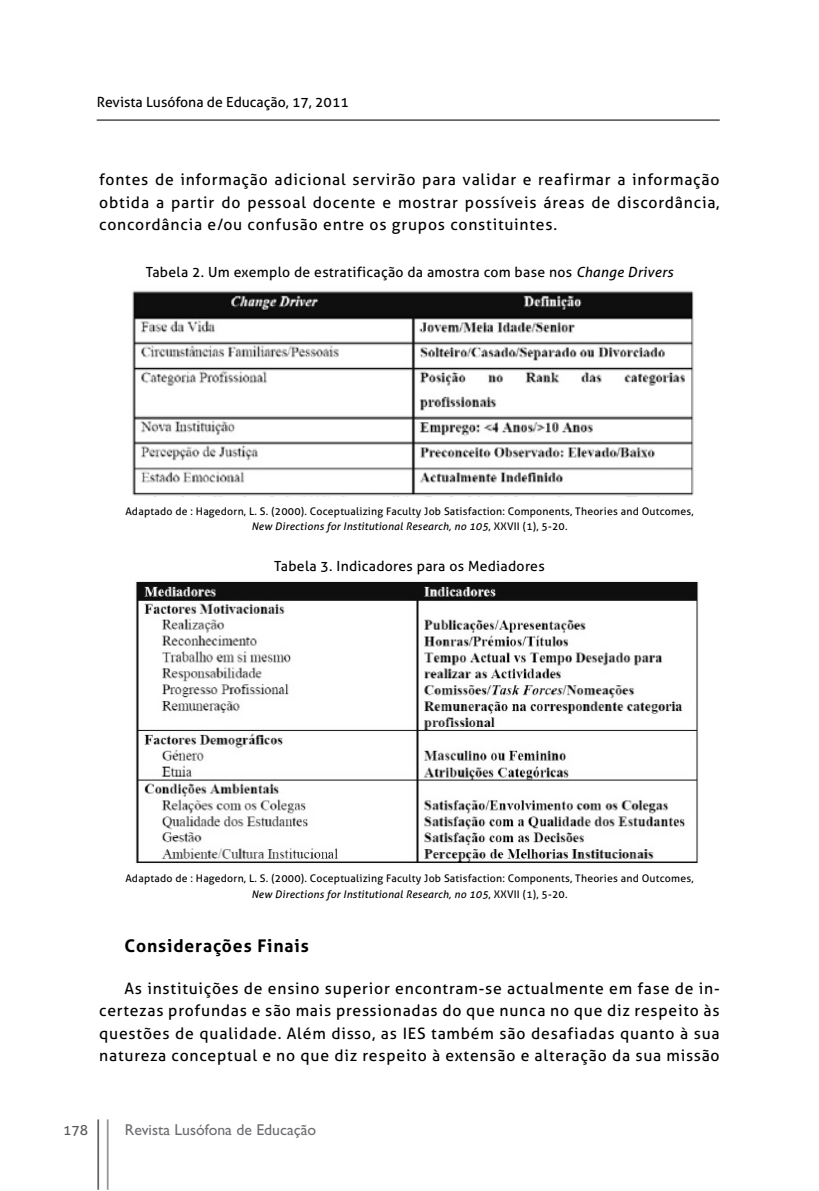
<style>
.page{position:relative;width:819px;height:1191px;background:#fff}
.page>*{position:absolute;margin:0;border:0;box-sizing:border-box;transform-origin:0 0}
.ponto{font:700 17.5px "Aller";letter-spacing:.05em;color:#000}
.texto{font:15.75px/22.2px "Aller";letter-spacing:.05em;color:#000;text-align:justify}
.t1{font:15.75px "Gill Sans";color:#6d6e71}
.referências_bibliogr{font:14px "Aller";letter-spacing:.02em;color:#000}
.referências_bibliogr-2{font:14px "Aller";color:#000}
.t2{font:14px "Aller";color:#58595b}
.referências_bibliogr-3{font:10.5px "Aller";letter-spacing:.02em;color:#000}
.referências_bibliogr-4{font:italic 10.5px "Aller";letter-spacing:.02em;color:#000}
.s1{font-style:italic}
.s2{font-style:normal}
</style>
<div class="page">
<hr style="left:97px;top:119px;width:632px;height:2px;background:#636466">
<hr style="left:107px;top:1119px;width:2px;height:70px;background:#939598">
<hr style="left:97px;top:1119px;width:2px;height:70px;background:#636466">
<img style="left:136px;top:581px;width:563px;height:283px">
<img style="left:132px;top:290px;width:562px;height:206px">
<p class="referências_bibliogr-2" style="left:97px;top:93px;width:253px">Revista Lusófona de Educação, 17, 2011</p>
<p class="texto" style="left:99px;top:168px;width:622px">fontes de informação adicional servirão para validar e reafirmar a informação obtida a partir do pessoal docente e mostrar possíveis áreas de discordância, concordância e/ou confusão entre os grupos constituintes.</p>
<p class="referências_bibliogr" style="left:146px;top:263px;width:529px">Tabela 2. Um exemplo de estratificação da amostra com base nos <span class="s1">Change Drivers</span></p>
<p class="referências_bibliogr-3" style="left:125px;top:504px;width:569px">Adaptado de : Hagedorn, L. S. (2000). Coceptualizing Faculty Job Satisfaction: Components, Theories and Outcomes,</p>
<p class="referências_bibliogr-4" style="left:251px;top:520px;width:318px">New Directions for Institutional Research, no 105<span class="s2">, XXVII (1), 5-20.</span></p>
<p class="referências_bibliogr" style="left:274px;top:557px;width:272px">Tabela 3. Indicadores para os Mediadores</p>
<p class="referências_bibliogr-3" style="left:125px;top:871px;width:569px">Adaptado de : Hagedorn, L. S. (2000). Coceptualizing Faculty Job Satisfaction: Components, Theories and Outcomes,</p>
<p class="referências_bibliogr-4" style="left:251px;top:887px;width:318px">New Directions for Institutional Research, no 105<span class="s2">, XXVII (1), 5-20.</span></p>
<p class="ponto" style="left:124px;top:935px;width:186px">Considerações Finais</p>
<p class="texto" style="left:99px;top:977px;width:622px;text-indent:25px">As instituições de ensino superior encontram-se actualmente em fase de in&shy;certezas profundas e são mais pressionadas do que nunca no que diz respeito às questões de qualidade. Além disso, as IES também são desafiadas quanto à sua natureza conceptual e no que diz respeito à extensão e alteração da sua missão</p>
<p class="t2" style="left:63px;top:1121px;width:27px">178</p>
<p class="t1" style="left:125px;top:1120px;width:193px">Revista Lusófona de Educação</p>
</div>
